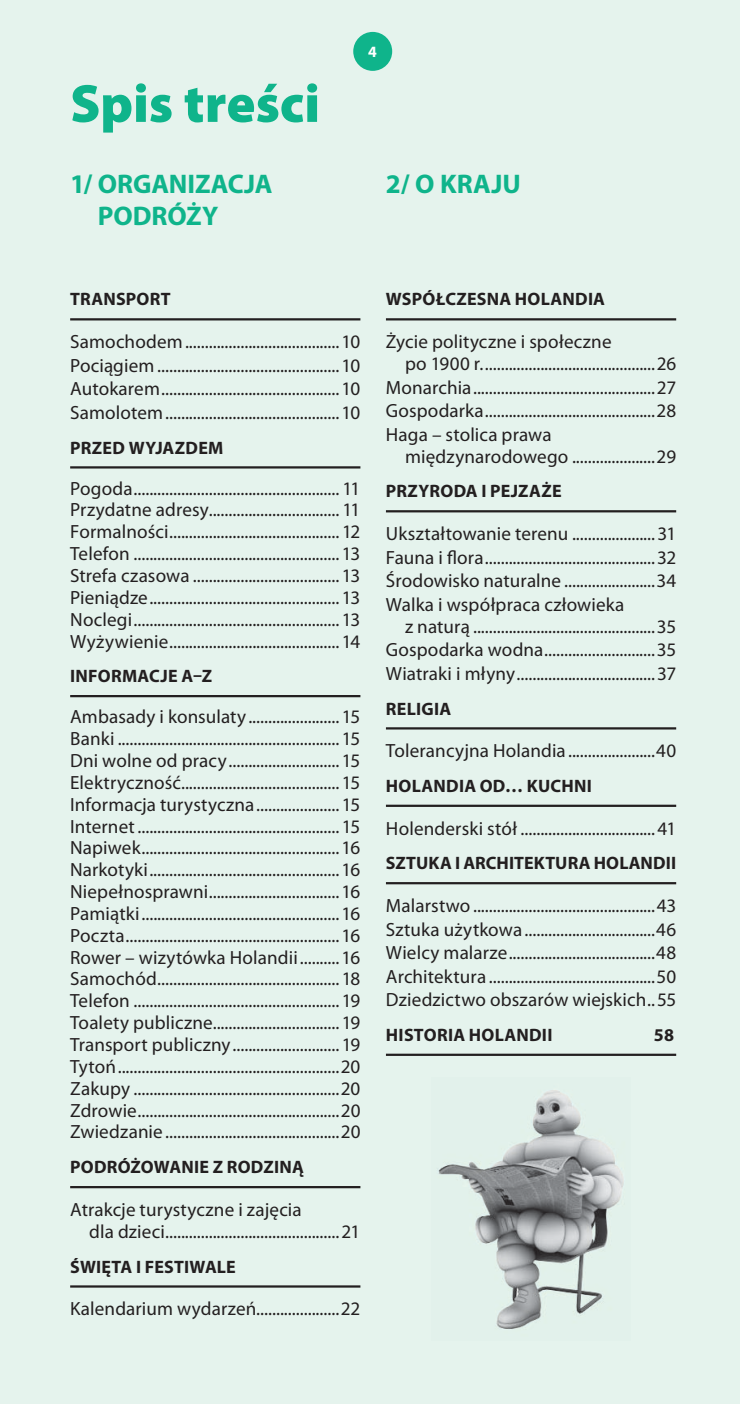
<style>
.page{position:relative;width:740px;height:1404px;background:#fff}
.page>*{position:absolute;margin:0;border:0;box-sizing:border-box;transform-origin:0 0}
.t1{font:900 54px "Myriad Pro";color:#0fb48b}
.t2{font:700 27px/32.6px "Myriad Pro";color:#0fb48b}
.t3{font:19.12px/21.8px "Myriad Pro";letter-spacing:.005em;color:#231f20;text-align:justify}
.t4{font:700 18px "Myriad Pro";letter-spacing:.015em;color:#231f20}
.t5{font:700 15.75px "Myriad Pro";color:#fff}
</style>
<div class="page">
<div style="left:0;top:0;width:740px;height:1403px;background:#e5f3ed"></div>
<hr style="left:70px;top:318px;width:290px;height:2px;background:#231f20">
<hr style="left:70px;top:466px;width:290px;height:2px;background:#231f20">
<hr style="left:70px;top:695px;width:290px;height:2px;background:#231f20">
<hr style="left:70px;top:1185px;width:290px;height:3px;background:#231f20">
<hr style="left:70px;top:1285px;width:290px;height:2px;background:#231f20">
<hr style="left:386px;top:318px;width:290px;height:2px;background:#231f20">
<hr style="left:386px;top:510px;width:290px;height:2px;background:#231f20">
<hr style="left:386px;top:727px;width:290px;height:2px;background:#231f20">
<hr style="left:386px;top:804px;width:290px;height:2px;background:#231f20">
<hr style="left:386px;top:882px;width:290px;height:2px;background:#231f20">
<hr style="left:386px;top:1053px;width:290px;height:2px;background:#231f20">
<div style="left:353px;top:32px;width:39px;height:39px;background:#0fb48b;border-radius:50%"></div>
<img style="left:438px;top:1090px;width:186px;height:239px">
<h1 class="t1" style="left:70px;top:68px;width:251px">Spis treści</h1>
<p class="t5" style="left:368px;top:42px;width:10px">4</p>
<h2 class="t2" style="left:98px;top:166px;width:176px;text-indent:-28px">1/ ORGANIZACJA<br>PODRÓŻY</h2>
<h2 class="t2" style="left:386px;top:166px;width:137px">2/ O KRAJU</h2>
<h2 class="t2" style="left:70px;top:199px;width:122px">PODRÓŻY</h2>
<p class="t4" style="left:70px;top:287px;width:102px">TRANSPORT</p>
<p class="t3" style="left:70px;top:329px;width:292px;line-height:23.6px">Samochodem .......................................10<br>Pociągiem ..............................................10<br>Autokarem .............................................10<br>Samolotem ............................................10</p>
<p class="t4" style="left:70px;top:435px;width:155px">PRZED WYJAZDEM</p>
<p class="t3" style="left:70px;top:477px;width:292px">Pogoda .................................................... 11<br>Przydatne adresy................................. 11<br>Formalności ........................................... 12<br>Telefon .................................................... 13<br>Strefa czasowa ..................................... 13<br>Pieniądze ................................................ 13<br>Noclegi .................................................... 13<br>Wyżywienie ...........................................14</p>
<p class="t4" style="left:70px;top:664px;width:143px">INFORMACJE A–Z</p>
<p class="t3" style="left:70px;top:705px;width:292px">Ambasady i konsulaty ....................... 15<br>Banki ........................................................ 15<br>Dni wolne od pracy ............................ 15<br>Elektryczność ........................................ 15<br>Informacja turystyczna ..................... 15<br>Internet ................................................... 15<br>Napiwek ..................................................16<br>Narkotyki ................................................16<br>Niepełnosprawni .................................16<br>Pamiątki ..................................................16<br>Poczta ......................................................16<br>Rower – wizytówka Holandii ..........16<br>Samochód ..............................................18<br>Telefon ....................................................19<br>Toalety publiczne................................19<br>Transport publiczny ...........................19<br>Tytoń ........................................................20<br>Zakupy ....................................................20<br>Zdrowie ...................................................20<br>Zwiedzanie ............................................20</p>
<p class="t4" style="left:70px;top:1155px;width:235px">PODRÓŻOWANIE Z RODZINĄ</p>
<p class="t3" style="left:89px;top:1198px;width:273px;text-indent:-19px">Atrakcje turystyczne i zajęcia<br>dla dzieci ............................................21</p>
<p class="t4" style="left:70px;top:1254px;width:167px">ŚWIĘTA I FESTIWALE</p>
<p class="t3" style="left:70px;top:1297px;width:292px">Kalendarium wydarzeń.....................22</p>
<p class="t4" style="left:386px;top:287px;width:221px">WSPÓŁCZESNA HOLANDIA</p>
<p class="t3" style="left:386px;top:330px;width:227px">Życie polityczne i społeczne</p>
<p class="t3" style="left:405px;top:352px;width:273px">po 1900 r. ...........................................26</p>
<p class="t3" style="left:386px;top:376px;width:292px">Monarchia ..............................................27</p>
<p class="t3" style="left:386px;top:399px;width:292px">Gospodarka ...........................................28</p>
<p class="t3" style="left:386px;top:423px;width:167px">Haga – stolica prawa</p>
<p class="t3" style="left:405px;top:445px;width:273px">międzynarodowego .....................29</p>
<p class="t4" style="left:386px;top:479px;width:177px">PRZYRODA I PEJZAŻE</p>
<p class="t3" style="left:386px;top:521px;width:292px;line-height:23.6px">Ukształtowanie terenu .....................31<br>Fauna i flora ...........................................32<br>Środowisko naturalne .......................34<br>Walka i współpraca człowieka</p>
<p class="t3" style="left:386px;top:614px;width:292px;line-height:23.6px;text-indent:19px">z naturą ..............................................35<br>Gospodarka wodna ............................35<br>Wiatraki i młyny ...................................37</p>
<p class="t4" style="left:386px;top:696px;width:67px">RELIGIA</p>
<p class="t3" style="left:386px;top:739px;width:292px">Tolerancyjna Holandia ......................40</p>
<p class="t4" style="left:386px;top:774px;width:207px">HOLANDIA OD… KUCHNI</p>
<p class="t3" style="left:386px;top:816px;width:292px">Holenderski stół ..................................41</p>
<p class="t4" style="left:386px;top:851px;width:292px">SZTUKA I ARCHITEKTURA HOLANDII</p>
<p class="t3" style="left:386px;top:893px;width:292px;line-height:23.6px">Malarstwo ..............................................43<br>Sztuka użytkowa .................................46<br>Wielcy malarze .....................................48<br>Architektura ..........................................50<br>Dziedzictwo obszarów wiejskich ..55</p>
<p class="t4" style="left:386px;top:1022px;width:168px">HISTORIA HOLANDII</p>
<p class="t4" style="left:654px;top:1022px;width:22px">58</p>
</div>
